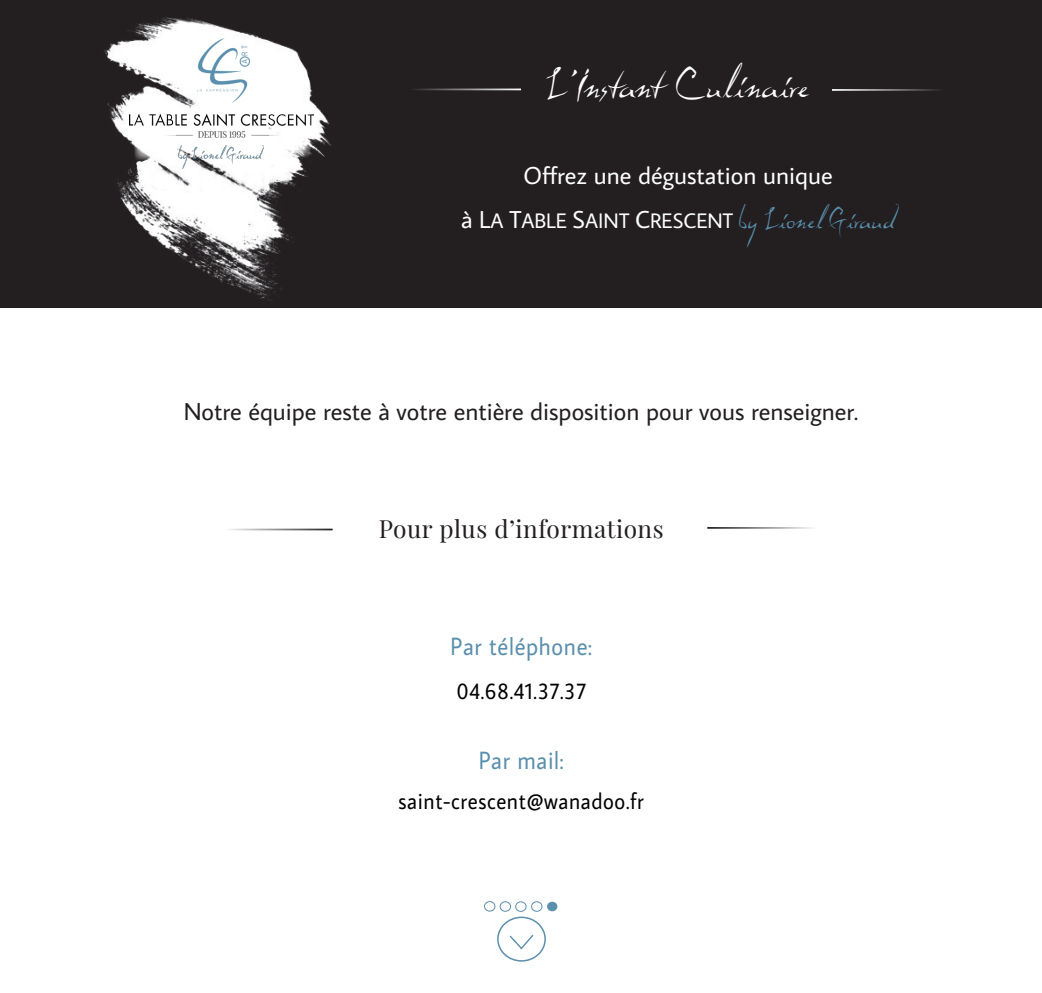
<style>
.page{position:relative;width:1042px;height:993px;background:#fff}
.page>*{position:absolute;margin:0;border:0;box-sizing:border-box;transform-origin:0 0}
.t1{font:35px "Dali";letter-spacing:-.02em;color:#fff}
.t2{font:25.03px "Average Sans";letter-spacing:.03em;color:#5a8fae;scale:.91 1}
.t3{font:24.5px "Average Sans";color:#231f20}
.t4{font:24.5px "Average Sans";color:#fff}
.t5{font:24.5px "Playfair Display";letter-spacing:.02em;color:#231f20}
.t6{font:23.1px "Average Sans";letter-spacing:.03em;color:#000;scale:.91 1}
.t7{font:21px "Average Sans";color:#fff}
.s1{font-size:24.5px}
.s2{font-family:"Dali";font-size:24.5px;color:#5a8fae}
</style>
<div class="page">
<div style="left:0;top:0;width:1042px;height:307px;background:#231f20"></div>
<img style="left:45px;top:17px;width:350px;height:291px">
<img style="left:198px;top:39px;width:52px;height:64px">
<img style="left:129px;top:113px;width:185px;height:55px">
<hr style="left:832px;top:89px;width:112px;height:2px;background:#fff">
<hr style="left:409px;top:88px;width:112px;height:2px;background:#fff">
<hr style="left:707px;top:527px;width:109px;height:1px;background:#231f20">
<hr style="left:223px;top:528px;width:110px;height:2px;background:#231f20">
<div style="left:497px;top:916px;width:49px;height:45px;border:1px solid #5a8fae;border-radius:50%"></div>
<svg style="left:509px;top:934px;width:25px;height:16px"></svg>
<div style="left:500px;top:901px;width:11px;height:10px;border:1px solid #5a8fae;border-radius:50%"></div>
<div style="left:484px;top:901px;width:11px;height:9px;border:1px solid #5a8fae;border-radius:50%"></div>
<div style="left:515px;top:901px;width:11px;height:10px;border:1px solid #5a8fae;border-radius:50%"></div>
<div style="left:531px;top:901px;width:11px;height:10px;border:1px solid #5a8fae;border-radius:50%"></div>
<div style="left:547px;top:901px;width:10px;height:9px;background:#5a8fae;border-radius:50%"></div>
<p class="t1" style="left:546px;top:65px;width:265px">L’Instant Culinaire</p>
<p class="t4" style="left:523px;top:159px;width:311px">Offrez une dégustation unique</p>
<p class="t7" style="left:461px;top:206px;width:435px"><span class="s1">à L</span>A <span class="s1">T</span>ABLE <span class="s1">S</span>AINT <span class="s1">C</span>RESCENT <span class="s2">by Lionel Giraud</span></p>
<p class="t3" style="left:184px;top:395px;width:676px">Notre équipe reste à votre entière disposition pour vous renseigner.</p>
<p class="t5" style="left:379px;top:513px;width:286px">Pour plus d’informations</p>
<p class="t2" style="left:450px;top:629px;width:157px">Par téléphone:</p>
<p class="t6" style="left:456px;top:675px;width:144px">04.68.41.37.37</p>
<p class="t2" style="left:479px;top:743px;width:95px">Par mail:</p>
<p class="t6" style="left:398px;top:785px;width:271px">saint-crescent@wanadoo.fr</p>
</div>
